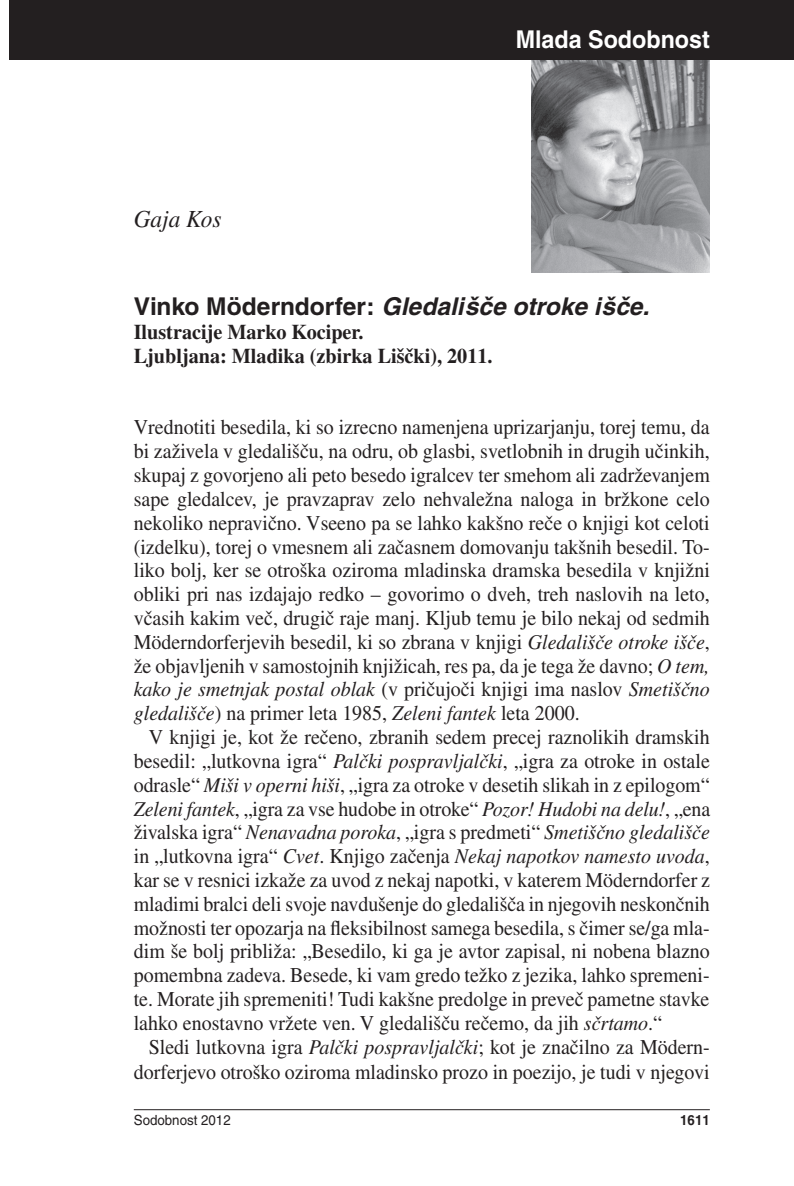
<style>
.page{position:relative;width:794px;height:1186px;background:#fff}
.page>*{position:absolute;margin:0;border:0;box-sizing:border-box;transform-origin:0 0}
.t1{font:italic 700 24.5px "SS Helvetica";color:#231f20}
.t2{font:700 24.5px "SS Helvetica";color:#fff;scale:.95 1}
.t3{font:italic 24.5px "SS Times";color:#231f20;scale:.95 1}
.t4{font:21px/23.8px "SS Times";color:#231f20;text-align:justify;scale:.95 1}
.t5{font:700 21px/23.8px "SS Times";color:#231f20;scale:.96 1}
.t6{font:14px "SS Helvetica";color:#231f20;scale:.95 1}
.t7{font:700 14px "SS Helvetica";color:#231f20;scale:.95 1}
.s1{font-style:normal}
.s2{font-style:italic}
</style>
<div class="page">
<img style="left:530px;top:59px;width:179px;height:214px">
<div style="left:10px;top:0;width:783px;height:59px;background:#231f20"></div>
<hr style="left:134px;top:1108px;width:575px;height:1px;background:#231f20">
<p class="t3" style="left:134px;top:206px;width:94px">Gaja Kos</p>
<p class="t2" style="left:515px;top:25px;width:206px">Mlada Sodobnost</p>
<p class="t1" style="left:134px;top:292px;width:516px"><span class="s1">Vinko Möderndorfer:</span> Gledali{~e otroke i{~e.</p>
<p class="t5" style="left:134px;top:319px;width:375px">Ilustracije Marko Kociper.<br>Ljubljana: Mladika (zbirka Li{~ki), 2011.</p>
<p class="t4" style="left:134px;top:415px;width:607px">Vrednotiti besedila, ki so izrecno namenjena uprizarjanju, torej temu, da bi za`ivela v gledali{~u, na odru, ob glasbi, svetlobnih in drugih u~inkih, skupaj z govorjeno ali peto besedo igralcev ter smehom ali zadr`evanjem sape gledalcev, je pravzaprav zelo nehvale`na naloga in br`kone celo nekoliko nepravi~no. Vseeno pa se lahko kak{no re~e o knjigi kot celoti (izdelku), torej o vmesnem ali za~asnem domovanju tak{nih besedil. To&shy;liko bolj, ker se otro{ka oziroma mladinska dramska besedila v knji`ni obliki pri nas izdajajo redko – govorimo o dveh, treh naslovih na leto, v~asih kakim ve~, drugi~ raje manj. Kljub temu je bilo nekaj od sedmih Möderndorferjevih besedil, ki so zbrana v knjigi <span class="s2">Gledali{~e otroke i{~e</span>, `e objavljenih v samostojnih knji`icah, res pa, da je tega `e davno; <span class="s2">O tem, kako je smetnjak postal oblak</span> (v pri~ujo~i knjigi ima naslov <span class="s2">Smeti{~no gledali{~e</span>) na primer leta 1985, <span class="s2">Zeleni fantek</span> leta 2000.</p>
<p class="t4" style="left:134px;top:724px;width:608px;text-indent:15px">V knjigi je, kot `e re~eno, zbranih sedem precej raznolikih dramskih besedil: „lutkovna igra“ <span class="s2">Pal~ki pospravljal~ki</span>, „igra za otroke in ostale odrasle“ <span class="s2">Mi{i v operni hi{i</span>, „igra za otroke v desetih slikah in z epilogom“ <span class="s2">Zeleni fantek</span>, „igra za vse hudobe in otroke“ <span class="s2">Pozor! Hudobi na delu!</span>, „ena `ivalska igra“ <span class="s2">Nenavadna poroka</span>, „igra s predmeti“ <span class="s2">Smeti{~no gledali{~e </span>in „lutkovna igra“ <span class="s2">Cvet</span>. Knjigo za~enja <span class="s2">Nekaj napotkov namesto uvoda</span>, kar se v resnici izka`e za uvod z nekaj napotki, v katerem Möderndorfer z mladimi bralci deli svoje navdu{enje do gledali{~a in njegovih neskon~nih mo`nosti ter opozarja na fleksibilnost samega besedila, s ~imer se/ga mla&shy;dim {e bolj pribli`a: „Besedilo, ki ga je avtor zapisal, ni nobena blazno pomembna zadeva. Besede, ki vam gredo te`ko z jezika, lahko spremeni&shy;te. Morate jih spremeniti! Tudi kak{ne predolge in preve~ pametne stavke lahko enostavno vr`ete ven. V gledali{~u re~emo, da jih <span class="s2">s~rtamo</span>.“</p>
<p class="t4" style="left:134px;top:1034px;width:607px;line-height:24.3px;text-align:right">Sledi lutkovna igra <span class="s2">Pal~ki pospravljal~ki</span>; kot je zna~ilno za Mödern&shy;dorferjevo otro{ko oziroma mladinsko prozo in poezijo, je tudi v njegovi</p>
<p class="t6" style="left:134px;top:1111px;width:103px">Sodobnost 2012</p>
<p class="t7" style="left:680px;top:1111px;width:33px">1611</p>
</div>
